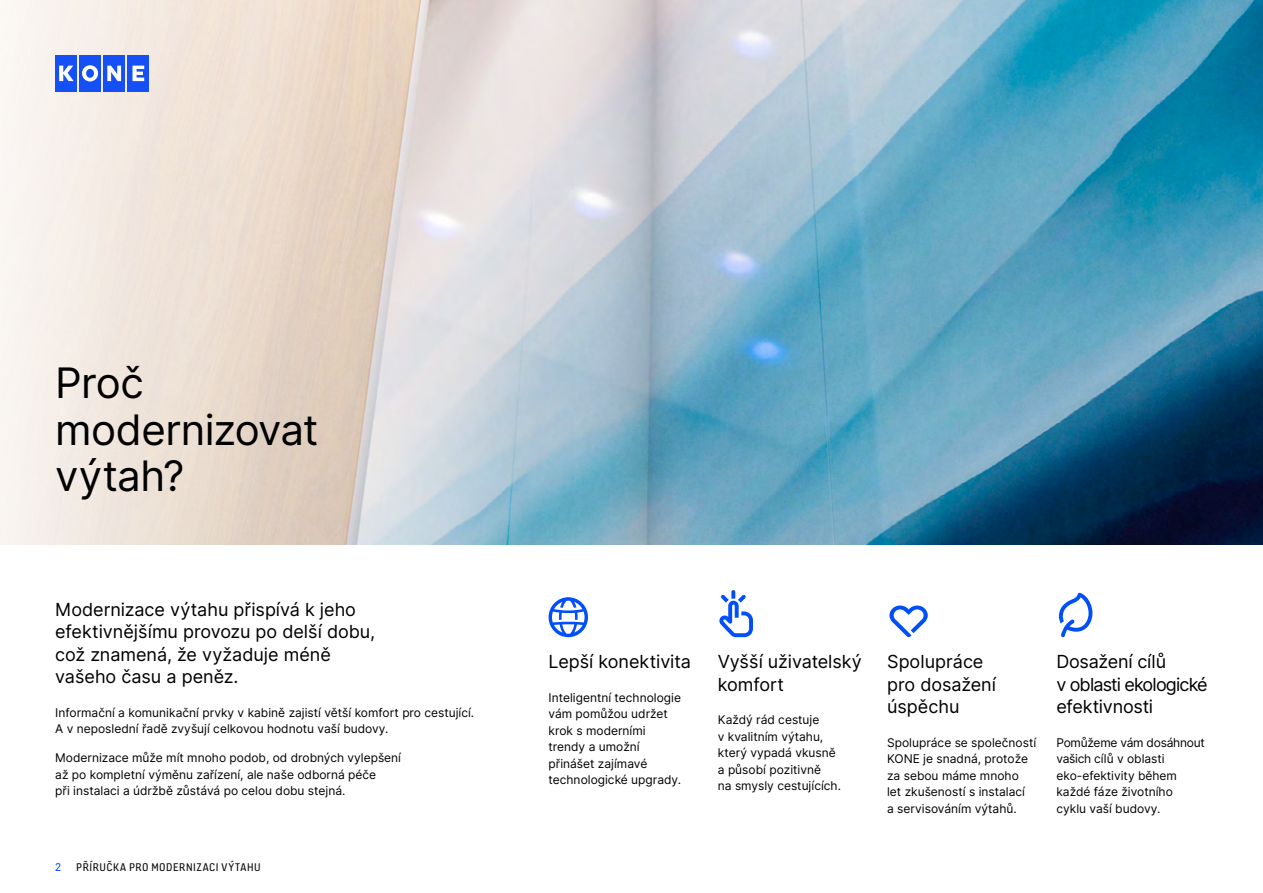
<style>
.page{position:relative;width:1263px;height:893px;background:#fff}
.page>*{position:absolute;margin:0;border:0;box-sizing:border-box;transform-origin:0 0}
.Headline_1{font:42px/46.5px "Inter";letter-spacing:-.015em;color:#000}
.CZ_Lead_text{font:18px/22.5px "Inter";letter-spacing:-.005em;color:#000}
.CZ_Bodycopy__first_paragraph{font:12px/16.5px "Inter";color:#000}
.t1{font:12px "KONE Information v 13";letter-spacing:.045em;color:#0c0c0c}
.t2{font:12px "KONE Information v 13";color:#004ff9}
</style>
<div class="page">
<img style="left:519px;top:0;width:744px;height:544px">
<svg style="left:0;top:0;width:519px;height:544px;background:#e7ded7"></svg>
<div style="left:55px;top:55px;width:21px;height:36px;background:#1450f5"></div>
<div style="left:79px;top:55px;width:22px;height:36px;background:#1450f5"></div>
<div style="left:104px;top:55px;width:21px;height:36px;background:#1450f5"></div>
<div style="left:128px;top:55px;width:21px;height:36px;background:#1450f5"></div>
<svg style="left:59px;top:66px;width:15px;height:15px"></svg>
<svg style="left:107px;top:66px;width:14px;height:15px"></svg>
<svg style="left:82px;top:65px;width:16px;height:16px"></svg>
<svg style="left:132px;top:66px;width:12px;height:15px"></svg>
<svg style="left:1058px;top:593px;width:35px;height:44px"></svg>
<svg style="left:889px;top:605px;width:39px;height:32px"></svg>
<svg style="left:549px;top:597px;width:39px;height:40px"></svg>
<svg style="left:719px;top:590px;width:34px;height:47px"></svg>
<p class="Headline_1" style="left:55px;top:359px;width:265px">Proč modernizovat výtah?</p>
<p class="CZ_Lead_text" style="left:55px;top:597px;width:321px">Modernizace výtahu přispívá k jeho efektivnějšímu provozu po delší dobu, což znamená, že vyžaduje méně vašeho času a peněz.</p>
<p class="CZ_Bodycopy__first_paragraph" style="left:55px;top:704px;width:420px">Informační a komunikační prvky v kabině zajistí větší komfort pro cestující.<br>A v neposlední řadě zvyšují celkovou hodnotu vaší budovy.</p>
<p class="CZ_Bodycopy__first_paragraph" style="left:55px;top:749px;width:347px">Modernizace může mít mnoho podob, od drobných vylepšení až po kompletní výměnu zařízení, ale naše odborná péče<br>při instalaci a údržbě zůstává po celou dobu stejná.</p>
<p class="t2" style="left:55px;top:859px;width:7px">2</p>
<p class="t1" style="left:76px;top:859px;width:186px">PŘÍRUČKA PRO MODERNIZACI VÝTAHU</p>
<p class="CZ_Lead_text" style="left:549px;top:650px;width:144px">Lepší konektivita</p>
<p class="CZ_Bodycopy__first_paragraph" style="left:549px;top:689px;width:134px">Inteligentní technologie vám pomůžou udržet krok s moderními trendy a umožní přinášet zajímavé technologické upgrady.</p>
<p class="CZ_Lead_text" style="left:718px;top:650px;width:146px">Vyšší uživatelský komfort</p>
<p class="CZ_Bodycopy__first_paragraph" style="left:718px;top:711px;width:125px">Každý rád cestuje<br>v kvalitním výtahu, který vypadá vkusně a působí pozitivně<br>na smysly cestujících.</p>
<p class="CZ_Lead_text" style="left:887px;top:650px;width:110px">Spolupráce pro dosažení úspěchu</p>
<p class="CZ_Bodycopy__first_paragraph" style="left:887px;top:734px;width:151px">Spolupráce se společností<br>KONE je snadná, protože za sebou máme mnoho<br>let zkušeností s instalací<br>a servisováním výtahů.</p>
<p class="CZ_Lead_text" style="left:1056px;top:650px;width:153px">Dosažení cílů<br>v oblasti ekologické efektivnosti</p>
<p class="CZ_Bodycopy__first_paragraph" style="left:1056px;top:734px;width:150px">Pomůžeme vám dosáhnout vašich cílů v oblasti eko-efektivity během každé fáze životního cyklu vaší budovy.</p>
</div>
